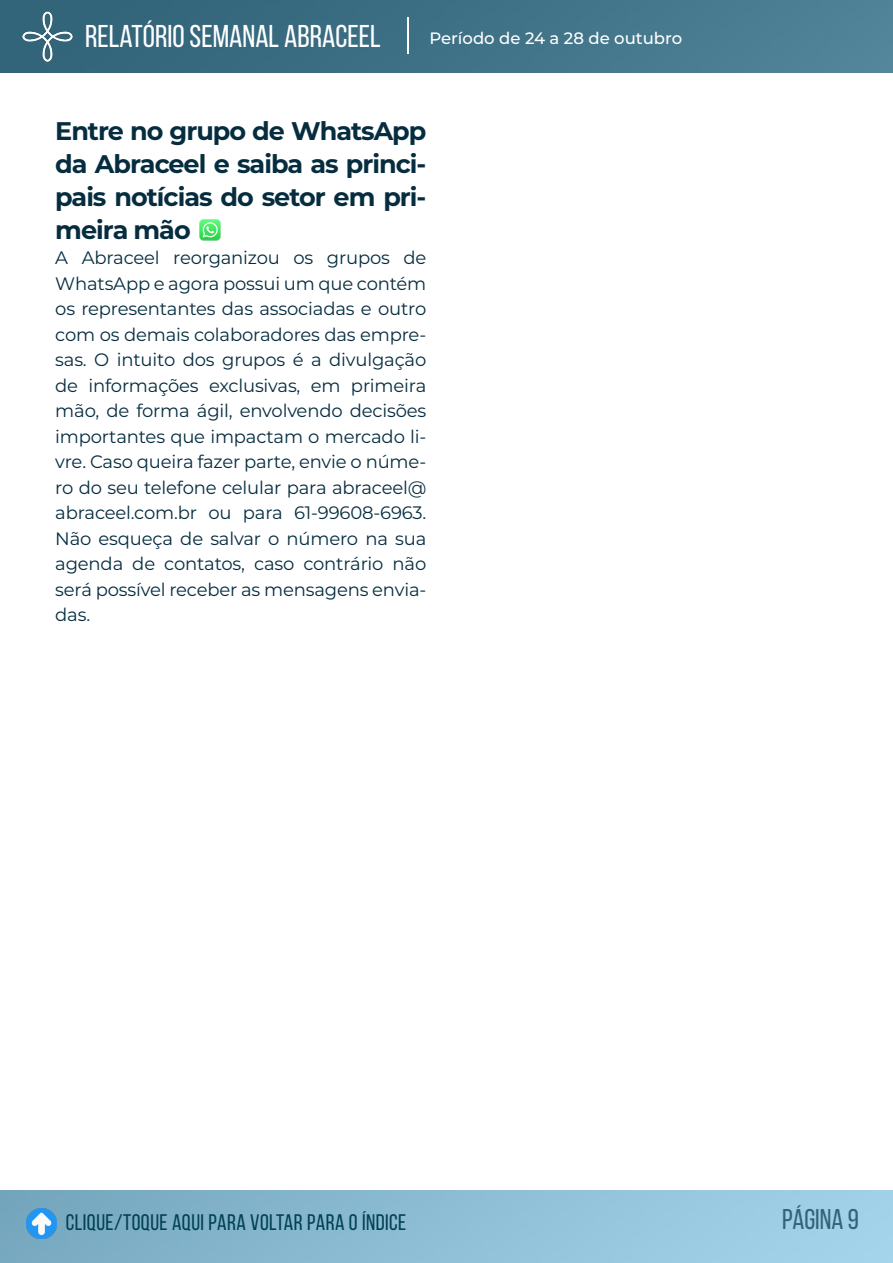
<style>
.page{position:relative;width:893px;height:1263px;background:#fff}
.page>*{position:absolute;margin:0;border:0;box-sizing:border-box;transform-origin:0 0}
.t1{font:31.5px "Bebas Neue";color:#fff}
.t2{font:28.5px "Bebas Neue";color:#326479}
.t3{font:700 25.5px/33px "Montserrat";letter-spacing:-.04em;color:#062d3f;text-align:justify}
.t4{font:22.5px "Bebas Neue";letter-spacing:.02em;color:#014153}
.t5{font:18px/25.5px "Montserrat";letter-spacing:-.01em;color:#062d3f;text-align:justify}
.t6{font:500 16.5px "Montserrat";color:#fff}
</style>
<div class="page">
<img style="left:0;top:0;width:893px;height:72px">
<img style="left:0;top:1191px;width:892px;height:72px">
<img style="left:23px;top:11px;width:50px;height:50px">
<hr style="left:407px;top:17px;width:2px;height:37px;background:#fff">
<img style="left:27px;top:1209px;width:29px;height:29px">
<img style="left:199px;top:219px;width:22px;height:22px">
<h1 class="t1" style="left:85px;top:19px;width:297px">RELATÓRIO SEMANAL ABRACEEL</h1>
<p class="t6" style="left:429px;top:26px;width:254px">Período de 24 a 28 de outubro</p>
<h3 class="t3" style="left:55px;top:113px;width:373px">Entre no grupo de WhatsApp da Abraceel e saiba as princi&shy;pais notícias do setor em pri&shy;meira mão</h3>
<p class="t5" style="left:55px;top:244px;width:373px">A Abraceel reorganizou os grupos de WhatsApp e agora possui um que contém os representantes das associadas e outro com os demais colaboradores das empre&shy;sas. O intuito dos grupos é a divulgação de informações exclusivas, em primeira mão, de forma ágil, envolvendo decisões importantes que impactam o mercado li&shy;vre. Caso queira fazer parte, envie o núme&shy;ro do seu telefone celular para abraceel@ abraceel.com.br ou para 61-99608-6963.<br>Não esqueça de salvar o número na sua agenda de contatos, caso contrário não será possível receber as mensagens envia&shy;das.</p>
<p class="t4" style="left:66px;top:1210px;width:342px">CLIQUE/TOQUE AQUI PARA VOLTAR PARA O ÍNDICE</p>
<h2 class="t2" style="left:782px;top:1204px;width:78px">PÁGINA 9</h2>
</div>
